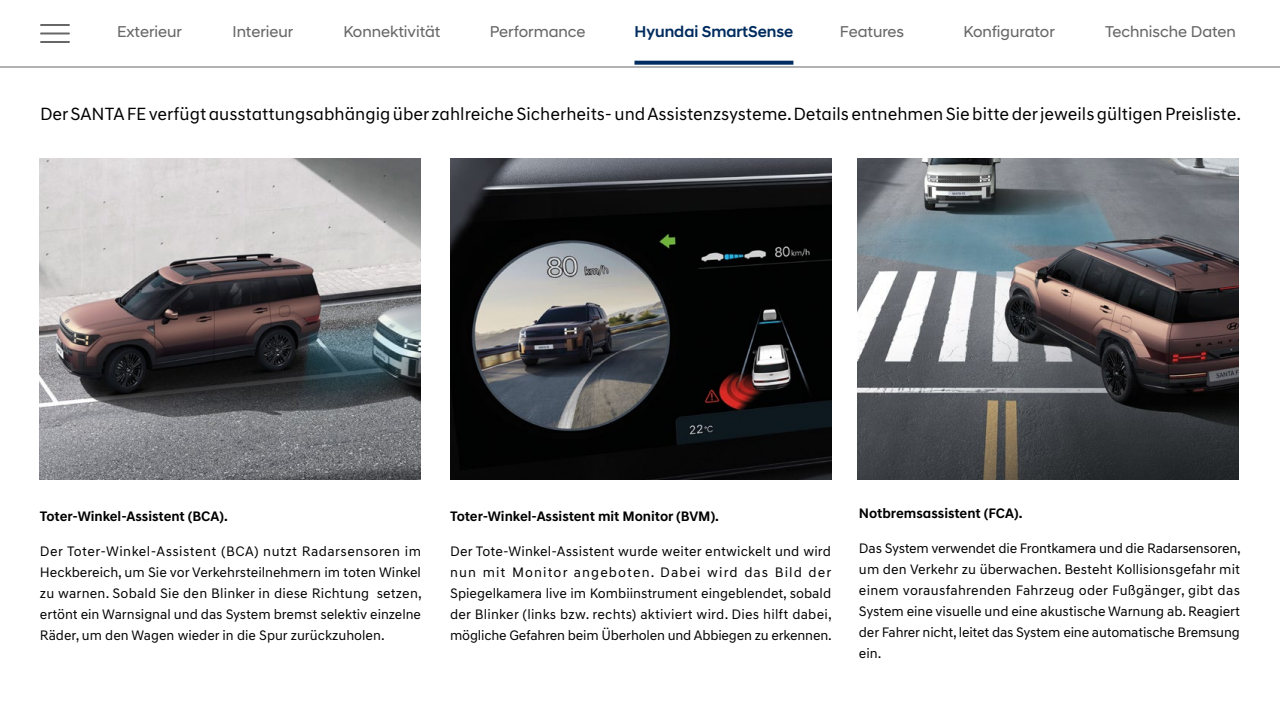
<style>
.page{position:relative;width:1280px;height:720px;background:#fff}
.page>*{position:absolute;margin:0;border:0;box-sizing:border-box;transform-origin:0 0}
.t1{font:18px "Hyundai Sans Text";color:#000}
.t2{font:16px "Hyundai Sans Head";color:#676767}
.t3{font:500 16px "Hyundai Sans Head";color:#002c5f}
.t4{font:14px/21px "Hyundai Sans Text";letter-spacing:-.015em;color:#000;text-align:justify}
.t5{font:700 14px "Hyundai Sans Text";color:#000}
</style>
<div class="page">
<img style="left:40px;top:158px;width:381px;height:322px">
<img style="left:450px;top:158px;width:381px;height:322px">
<img style="left:858px;top:158px;width:381px;height:322px">
<hr style="left:0;top:67px;width:1280px;height:1px;background:#676767">
<hr style="left:41px;top:24px;width:28px;height:2px;background:#676767">
<hr style="left:41px;top:41px;width:28px;height:2px;background:#676767">
<hr style="left:41px;top:32px;width:28px;height:2px;background:#676767">
<svg style="left:634px;top:61px;width:159px;height:4px"></svg>
<p class="t2" style="left:117px;top:22px;width:66px">Exterieur</p>
<p class="t2" style="left:232px;top:22px;width:62px">Interieur</p>
<p class="t2" style="left:343px;top:22px;width:99px">Konnektivität</p>
<p class="t2" style="left:490px;top:22px;width:97px">Performance</p>
<p class="t3" style="left:634px;top:22px;width:160px">Hyundai SmartSense</p>
<p class="t2" style="left:840px;top:22px;width:66px">Features</p>
<p class="t2" style="left:963px;top:22px;width:93px">Konfigurator</p>
<p class="t2" style="left:1105px;top:22px;width:132px">Technische Daten</p>
<p class="t1" style="left:40px;top:103px;width:1203px">Der SANTA FE verfügt ausstattungsabhängig über zahlreiche Sicherheits- und Assistenzsysteme. Details entnehmen Sie bitte der jeweils gültigen Preisliste.</p>
<p class="t5" style="left:40px;top:507px;width:189px">Toter-Winkel-Assistent (BCA).</p>
<p class="t4" style="left:40px;top:540px;width:383px">Der Toter-Winkel-Assistent (BCA) nutzt Radarsensoren im Heckbereich, um Sie vor Verkehrsteilnehmern im toten Winkel zu warnen. Sobald Sie den Blinker in diese Richtung setzen, ertönt ein Warnsignal und das System bremst selektiv einzelne Räder, um den Wagen wieder in die Spur zurückzuholen.</p>
<p class="t5" style="left:450px;top:507px;width:270px">Toter-Winkel-Assistent mit Monitor (BVM).</p>
<p class="t4" style="left:450px;top:540px;width:383px">Der Tote-Winkel-Assistent wurde weiter entwickelt und wird nun mit Monitor angeboten. Dabei wird das Bild der Spiegelkamera live im Kombiinstrument eingeblendet, sobald der Blinker (links bzw. rechts) aktiviert wird. Dies hilft dabei, mögliche Gefahren beim Überholen und Abbiegen zu erkennen.</p>
<p class="t5" style="left:859px;top:504px;width:165px">Notbremsassistent (FCA).</p>
<p class="t4" style="left:859px;top:537px;width:383px">Das System verwendet die Frontkamera und die Radarsensoren, um den Verkehr zu überwachen. Besteht Kollisionsgefahr mit einem vorausfahrenden Fahrzeug oder Fußgänger, gibt das System eine visuelle und eine akustische Warnung ab. Reagiert der Fahrer nicht, leitet das System eine automatische Bremsung ein.</p>
</div>
